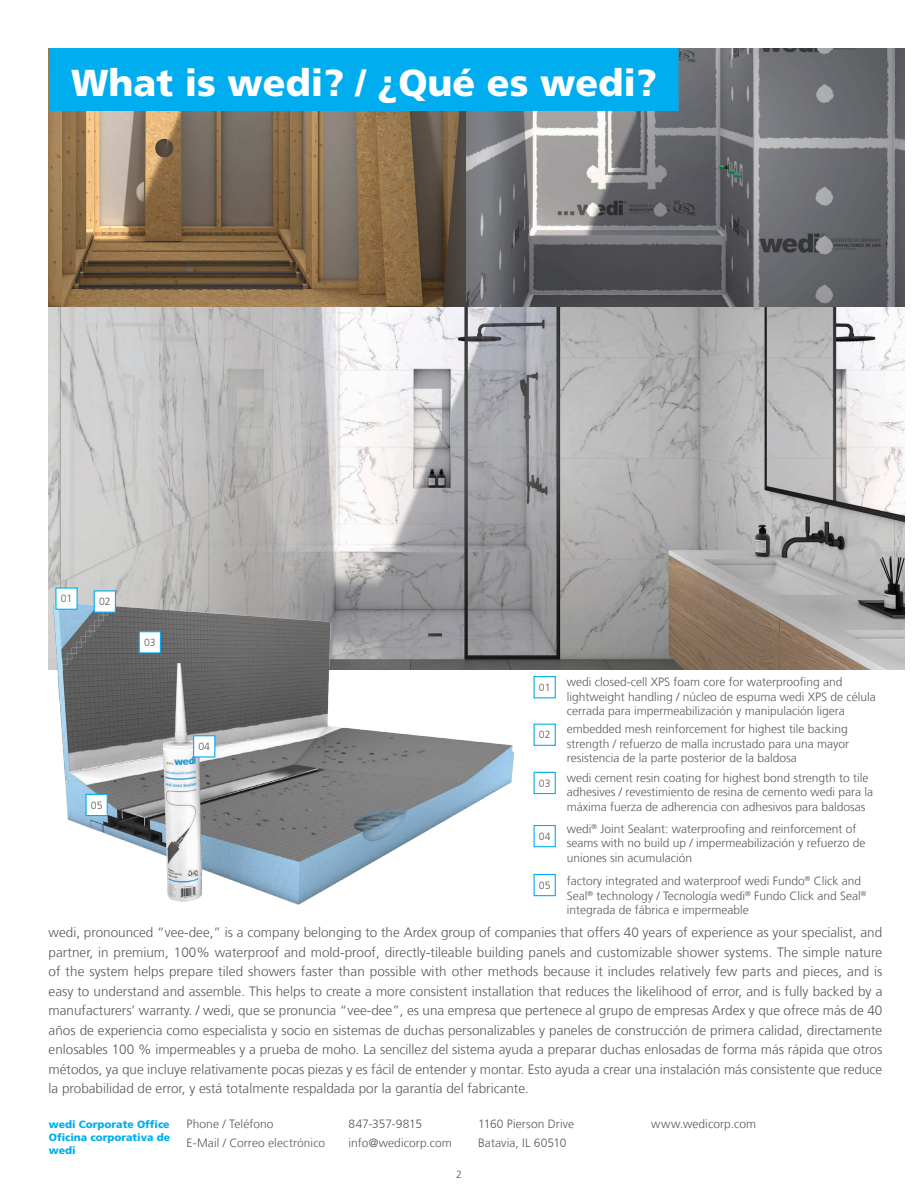
<style>
.page{position:relative;width:918px;height:1188px;background:#fff}
.page>*{position:absolute;margin:0;border:0;box-sizing:border-box;transform-origin:0 0}
.t1{font:900 37.5px "Frutiger LT Com";color:#fff}
.t2{font:300 13.5px/19.5px "Frutiger LT Com";color:#58595b;text-align:justify}
.t3{font:300 12px/14.4px "Frutiger LT Com";color:#58595b}
.t4{font:900 10.5px/12.6px "Frutiger LT Com";color:#00aeef;text-align:justify}
.t5{font:300 10.5px "Frutiger LT Com";color:#58595b}
.s1{color:#fff}
</style>
<div class="page">
<img style="left:49px;top:111px;width:418px;height:196px">
<img style="left:467px;top:48px;width:437px;height:259px">
<img style="left:49px;top:307px;width:855px;height:363px">
<img style="left:48px;top:500px;width:482px;height:405px">
<div style="left:139px;top:631px;width:22px;height:22px;background:#fff;border:1px solid #00aeef"></div>
<div style="left:193px;top:735px;width:22px;height:23px;background:#fff;border:1px solid #00aeef"></div>
<div style="left:86px;top:794px;width:22px;height:22px;background:#fff;border:1px solid #00aeef"></div>
<div style="left:55px;top:587px;width:23px;height:23px;background:#fff;border:1px solid #00aeef"></div>
<div style="left:94px;top:590px;width:22px;height:23px;background:#fff;border:1px solid #00aeef"></div>
<div style="left:49px;top:48px;width:630px;height:63px;background:#00aeef"></div>
<div style="left:534px;top:676px;width:22px;height:22px;background:#fff;border:1px solid #00aeef"></div>
<div style="left:534px;top:724px;width:22px;height:22px;background:#fff;border:1px solid #00aeef"></div>
<div style="left:534px;top:772px;width:22px;height:22px;background:#fff;border:1px solid #00aeef"></div>
<div style="left:534px;top:825px;width:22px;height:22px;background:#fff;border:1px solid #00aeef"></div>
<div style="left:534px;top:874px;width:22px;height:22px;background:#fff;border:1px solid #00aeef"></div>
<h1 class="t1" style="left:71px;top:60px;width:587px">What is wedi? / ¿Qué es wedi?</h1>
<p class="t5" style="left:61px;top:593px;width:13px">01</p>
<p class="t5" style="left:99px;top:595px;width:13px">02</p>
<p class="t5" style="left:144px;top:636px;width:13px">03</p>
<p class="t5" style="left:91px;top:799px;width:13px">05</p>
<p class="t5" style="left:198px;top:740px;width:13px">04</p>
<p class="t5" style="left:539px;top:681px;width:13px">01</p>
<p class="t5" style="left:539px;top:729px;width:13px">02</p>
<p class="t5" style="left:539px;top:777px;width:13px">03</p>
<p class="t5" style="left:539px;top:830px;width:13px">04</p>
<p class="t5" style="left:539px;top:879px;width:13px">05</p>
<p class="t3" style="left:567px;top:675px;width:310px">wedi closed-cell XPS foam core for waterproofing and lightweight handling / núcleo de espuma wedi XPS de célula cerrada para impermeabilización y manipulación ligera</p>
<p class="t3" style="left:567px;top:722px;width:284px;text-align:justify">embedded mesh reinforcement for highest tile backing strength / refuerzo de malla incrustado para una mayor resistencia de la parte posterior de la baldosa</p>
<p class="t3" style="left:567px;top:770px;width:308px">wedi cement resin coating for highest bond strength to tile adhesives / revestimiento de resina de cemento wedi para la máxima fuerza de adherencia con adhesivos para baldosas</p>
<p class="t3" style="left:567px;top:822px;width:300px">wedi<sup>®</sup> Joint Sealant: waterproofing and reinforcement of seams with no build up / impermeabilización y refuerzo de uniones sin acumulación</p>
<p class="t3" style="left:567px;top:874px;width:301px">factory integrated and waterproof wedi Fundo<sup>®</sup> Click and<br>Seal<sup>®</sup> technology / Tecnología wedi<sup>®</sup> Fundo Click and Seal<sup>® </sup>integrada de fábrica e impermeable <span class="s1">/</span></p>
<p class="t2" style="left:49px;top:923px;width:835px">wedi, pronounced “vee-dee,” is a company belonging to the Ardex group of companies that offers 40 years of experience as your specialist, and partner, in premium, 100% waterproof and mold-proof, directly-tileable building panels and customizable shower systems. The simple nature of the system helps prepare tiled showers faster than possible with other methods because it includes relatively few parts and pieces, and is easy to understand and assemble. This helps to create a more consistent installation that reduces the likelihood of error, and is fully backed by a manufacturers’ warranty. / wedi, que se pronuncia “vee-dee”, es una empresa que pertenece al grupo de empresas Ardex y que ofrece más de 40 años de experiencia como especialista y socio en sistemas de duchas personalizables y paneles de construcción de primera calidad, directamente enlosables 100 % impermeables y a prueba de moho. La sencillez del sistema ayuda a preparar duchas enlosadas de forma más rápida que otros métodos, ya que incluye relativamente pocas piezas y es fácil de entender y montar. Esto ayuda a crear una instalación más consistente que reduce la probabilidad de error, y está totalmente respaldada por la garantía del fabricante.</p>
<p class="t4" style="left:49px;top:1118px;width:123px">wedi Corporate Office Oficina corporativa de wedi</p>
<p class="t3" style="left:187px;top:1117px;width:89px">Phone / Teléfono</p>
<p class="t3" style="left:349px;top:1117px;width:75px">847-357-9815</p>
<p class="t3" style="left:651px;top:1117px;width:106px">www.wedicorp.com</p>
<p class="t3" style="left:187px;top:1135px;width:140px">E-Mail / Correo electrónico</p>
<p class="t3" style="left:349px;top:1135px;width:105px">info@wedicorp.com</p>
<p class="t3" style="left:478px;top:1115px;width:98px;line-height:18.8px">1160 Pierson Drive<br>Batavia, IL 60510</p>
<p class="t5" style="left:456px;top:1168px;width:7px">2</p>
</div>
